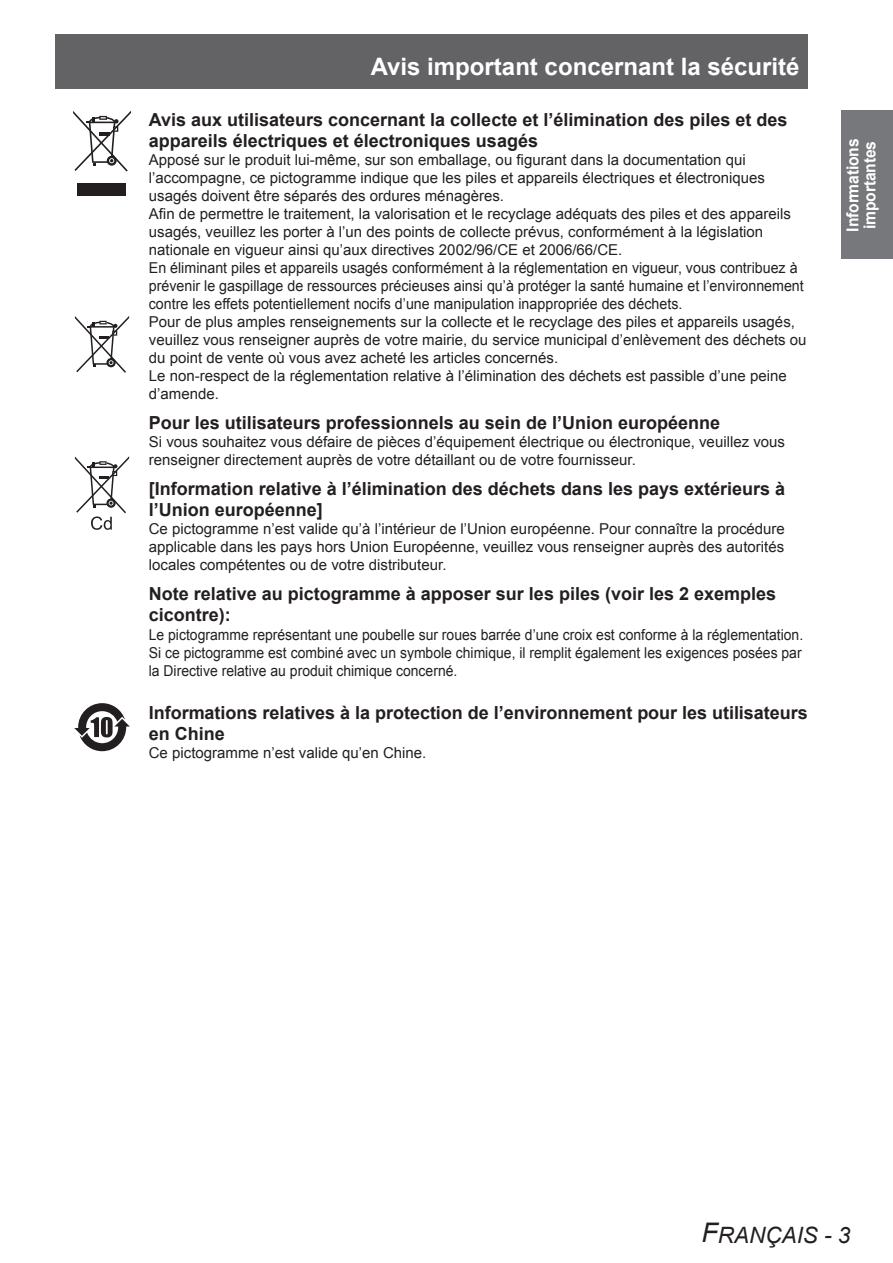
<style>
.page{position:relative;width:893px;height:1263px;background:#fff}
.page>*{position:absolute;margin:0;border:0;box-sizing:border-box;transform-origin:0 0}
.t1{font:700 24px "Arial";color:#fff}
.t2{font:italic 22.5px "Arial";color:#231f20}
.t3{font:700 18px/21px "Arial";color:#231f20}
.t4{font:700 16.5px/17.2px "Arial";letter-spacing:-.01em;color:#fff;scale:.95 1}
.t5{font:15px/18px "Arial";color:#231f20}
.t6{font:15px/18px "Arial";color:#231f20;text-align:justify;scale:.93 1}
.s1{font-size:27px}
</style>
<div class="page">
<div style="left:55px;top:34px;width:753px;height:54px;background:#636366"></div>
<div style="left:842px;top:111px;width:51px;height:148px;background:#76787b"></div>
<svg style="left:73px;top:111px;width:58px;height:61px"></svg>
<div style="left:78px;top:184px;width:48px;height:12px;background:#231f20"></div>
<svg style="left:75px;top:316px;width:54px;height:57px"></svg>
<svg style="left:75px;top:456px;width:54px;height:74px"></svg>
<svg style="left:74px;top:703px;width:56px;height:48px"></svg>
<h1 class="t1" style="left:371px;top:51px;width:430px">Avis important concernant la sécurité</h1>
<p class="t3" style="left:149px;top:110px;width:640px">Avis aux utilisateurs concernant la collecte et l’élimination des piles et des appareils électriques et électroniques usagés</p>
<p class="t5" style="left:149px;top:151px;width:659px">Apposé sur le produit lui-même, sur son emballage, ou figurant dans la documentation qui l’accompagne, ce pictogramme indique que les piles et appareils électriques et électroniques usagés doivent être séparés des ordures ménagères.<br>Afin de permettre le traitement, la valorisation et le recyclage adéquats des piles et des appareils usagés, veuillez les porter à l’un des points de collecte prévus, conformément à la législation nationale en vigueur ainsi qu’aux directives 2002/96/CE et 2006/66/CE.<br>En éliminant piles et appareils usagés conformément à la réglementation en vigueur, vous contribuez à prévenir le gaspillage de ressources précieuses ainsi qu’à protéger la santé humaine et l’environnement contre les effets potentiellement nocifs d’une manipulation inappropriée des déchets.<br>Pour de plus amples renseignements sur la collecte et le recyclage des piles et appareils usagés, veuillez vous renseigner auprès de votre mairie, du service municipal d’enlèvement des déchets ou du point de vente où vous avez acheté les articles concernés.<br>Le non-respect de la réglementation relative à l’élimination des déchets est passible d’une peine d’amende.</p>
<p class="t3" style="left:149px;top:413px;width:573px">Pour les utilisateurs professionnels au sein de l’Union européenne</p>
<p class="t5" style="left:149px;top:433px;width:638px">Si vous souhaitez vous défaire de pièces d’équipement électrique ou électronique, veuillez vous renseigner directement auprès de votre détaillant ou de votre fournisseur.</p>
<p class="t3" style="left:149px;top:479px;width:638px">[Information relative à l’élimination des déchets dans les pays extérieurs à l’Union européenne]</p>
<p class="t5" style="left:149px;top:520px;width:638px;text-align:justify">Ce pictogramme n’est valide qu’à l’intérieur de l’Union européenne. Pour connaître la procédure applicable dans les pays hors Union Européenne, veuillez vous renseigner auprès des autorités locales compétentes ou de votre distributeur.</p>
<p class="t3" style="left:149px;top:584px;width:629px">Note relative au pictogramme à apposer sur les piles (voir les 2 exemples cicontre):</p>
<p class="t6" style="left:149px;top:625px;width:705px">Le pictogramme représentant une poubelle sur roues barrée d’une croix est conforme à la réglementation.<br>Si ce pictogramme est combiné avec un symbole chimique, il remplit également les exigences posées par la Directive relative au produit chimique concerné.</p>
<p class="t3" style="left:149px;top:702px;width:660px">Informations relatives à la protection de l’environnement pour les utilisateurs en Chine</p>
<p class="t5" style="left:149px;top:744px;width:279px">Ce pictogramme n’est valide qu’en Chine.</p>
<p class="t4" style="left:844px;top:232px;width:100px;rotate:-90deg">Informations importantes</p>
<h2 class="t2" style="left:701px;top:1220px;width:151px"><span class="s1">F</span>RANÇAIS - 3</h2>
</div>
